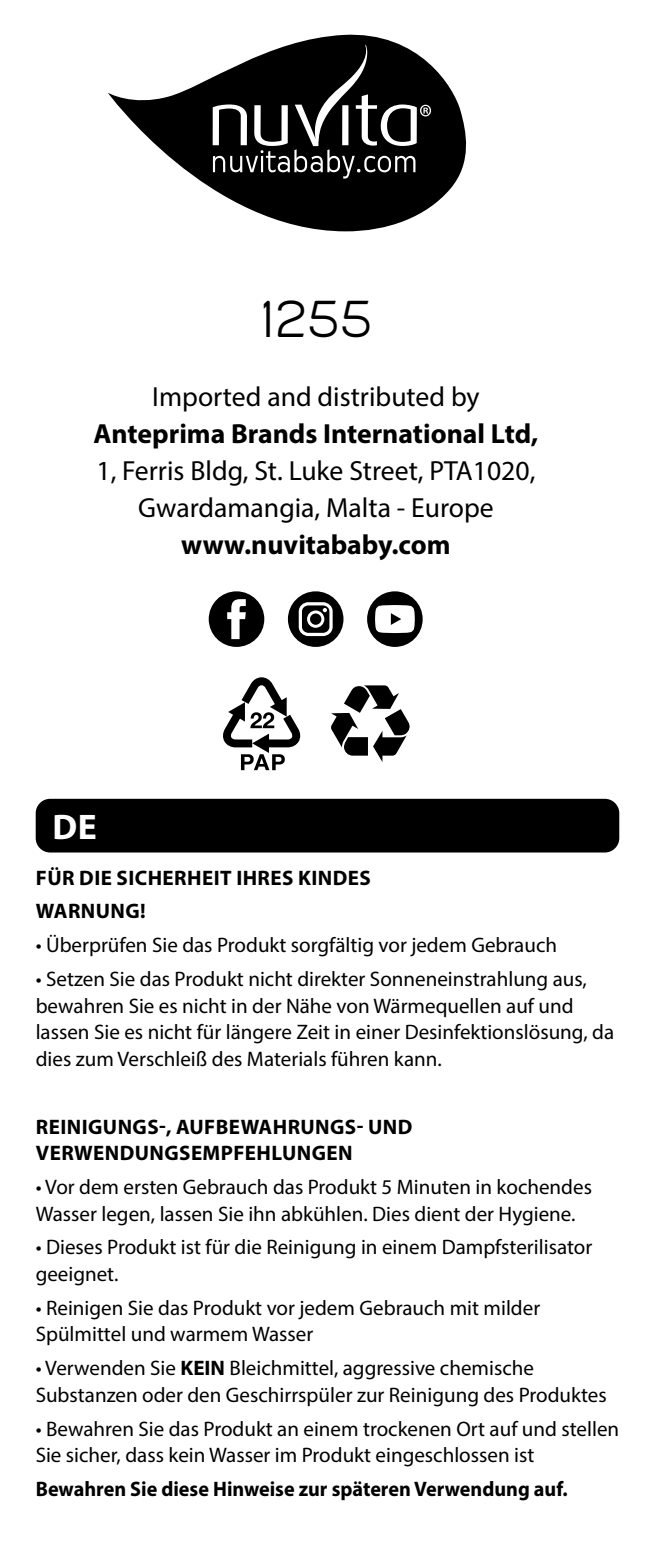
<style>
.page{position:relative;width:655px;height:1548px;background:#fff}
.page>*{position:absolute;margin:0;border:0;box-sizing:border-box;transform-origin:0 0}
.t1{font:48.3px "Giorgio";color:#000}
.t2{font:700 35.7px "Myriad Pro";color:#fff}
.t3{font:27.65px/37.1px "Myriad Pro";color:#000;text-align:center}
.t4{font:700 27.65px "Myriad Pro";color:#000}
.t5{font:21px/26.6px "Myriad Pro";color:#000}
.t6{font:700 21px/33.9px "Myriad Pro";letter-spacing:.02em;color:#000}
.t7{font:700 21px "Myriad Pro";color:#000;scale:.96 1}
.s1{font-weight:700}
</style>
<div class="page">
<svg style="left:108px;top:34px;width:359px;height:197px"></svg>
<svg style="left:213px;top:45px;width:218px;height:133px"></svg>
<svg style="left:209px;top:591px;width:55px;height:56px"></svg>
<svg style="left:288px;top:591px;width:55px;height:56px"></svg>
<svg style="left:367px;top:591px;width:56px;height:56px"></svg>
<svg style="left:223px;top:677px;width:78px;height:93px"></svg>
<svg style="left:331px;top:685px;width:78px;height:77px"></svg>
<div style="left:36px;top:799px;width:583px;height:53px;background:#000;border-radius:14px"></div>
<h1 class="t1" style="left:260px;top:289px;width:113px">1255</h1>
<h3 class="t3" style="left:152px;top:378px;width:329px">Imported and distributed by</h3>
<h3 class="t4" style="left:93px;top:416px;width:446px">Anteprima Brands International Ltd,</h3>
<h3 class="t3" style="left:96px;top:452px;width:440px">1, Ferris Bldg, St. Luke Street, PTA1020,<br>Gwardamangia, Malta - Europe</h3>
<h3 class="t4" style="left:181px;top:526px;width:271px">www.nuvitababy.com</h3>
<h2 class="t2" style="left:52px;top:804px;width:46px">DE</h2>
<p class="t6" style="left:36px;top:860px;width:336px">FÜR DIE SICHERHEIT IHRES KINDES<br>WARNUNG!</p>
<p class="t5" style="left:36px;top:931px;width:523px">• Überprüfen Sie das Produkt sorgfältig vor jedem Gebrauch</p>
<p class="t5" style="left:36px;top:965px;width:580px">• Setzen Sie das Produkt nicht direkter Sonneneinstrahlung aus, bewahren Sie es nicht in der Nähe von Wärmequellen auf und lassen Sie es nicht für längere Zeit in einer Desinfektionslösung, da dies zum Verschleiß des Materials führen kann.</p>
<p class="t6" style="left:36px;top:1112px;width:378px;line-height:26.6px">REINIGUNGS-, AUFBEWAHRUNGS- UND<br>VERWENDUNGSEMPFEHLUNGEN</p>
<p class="t5" style="left:36px;top:1173px;width:558px">• Vor dem ersten Gebrauch das Produkt 5 Minuten in kochendes<br>Wasser legen, lassen Sie ihn abkühlen. Dies dient der Hygiene.</p>
<p class="t5" style="left:36px;top:1234px;width:558px">• Dieses Produkt ist für die Reinigung in einem Dampfsterilisator geeignet.</p>
<p class="t5" style="left:36px;top:1294px;width:506px">• Reinigen Sie das Produkt vor jedem Gebrauch mit milder<br>Spülmittel und warmem Wasser</p>
<p class="t5" style="left:36px;top:1354px;width:572px">• Verwenden Sie <span class="s1">KEIN</span> Bleichmittel, aggressive chemische<br>Substanzen oder den Geschirrspüler zur Reinigung des Produktes</p>
<p class="t5" style="left:36px;top:1415px;width:585px">• Bewahren Sie das Produkt an einem trockenen Ort auf und stellen<br>Sie sicher, dass kein Wasser im Produkt eingeschlossen ist</p>
<p class="t7" style="left:36px;top:1475px;width:556px">Bewahren Sie diese Hinweise zur späteren Verwendung auf.</p>
</div>
